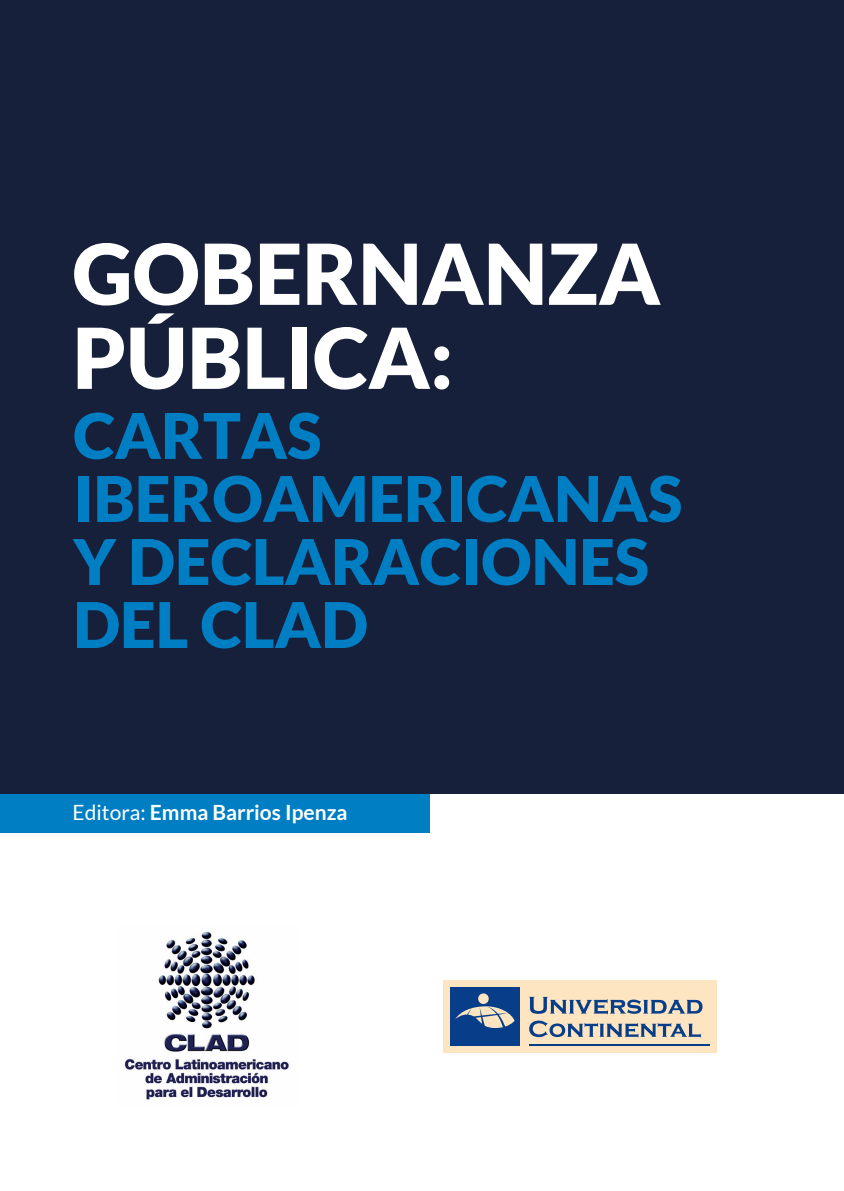
<style>
.page{position:relative;width:844px;height:1191px;background:#fff}
.page>*{position:absolute;margin:0;border:0;box-sizing:border-box;transform-origin:0 0}
.t1{font:900 84px/84px "Lato";color:#fff}
.t2{font:900 63px/63px "Lato";color:#007ec3}
.t3{font:700 21px "Lato";color:#fff}
.s1{font-weight:400}
</style>
<div class="page">
<div style="left:0;top:794px;width:429px;height:38px;background:#007ec3"></div>
<div style="left:0;top:0;width:843px;height:794px;background:#17203a"></div>
<div style="left:443px;top:980px;width:273px;height:72px;background:#fee5c1"></div>
<div style="left:450px;top:987px;width:69px;height:58px;background:#083e89"></div>
<div style="left:478px;top:993px;width:10px;height:11px;background:#fee5c1;border-radius:50%"></div>
<svg style="left:455px;top:1006px;width:59px;height:22px"></svg>
<svg style="left:529px;top:997px;width:173px;height:17px"></svg>
<svg style="left:529px;top:1020px;width:171px;height:17px"></svg>
<hr style="left:529px;top:1044px;width:180px;height:1px;background:#083e89">
<img style="left:124px;top:931px;width:165px;height:169px">
<h1 class="t1" style="left:73px;top:230px;width:589px">GOBERNANZA<br>PÚBLICA:</h1>
<p class="t2" style="left:73px;top:403px;width:610px">CARTAS<br>IBEROAMERICANAS<br>Y DECLARACIONES<br>DEL CLAD</p>
<p class="t3" style="left:73px;top:800px;width:276px"><span class="s1">Editora:</span> Emma Barrios Ipenza</p>
</div>
